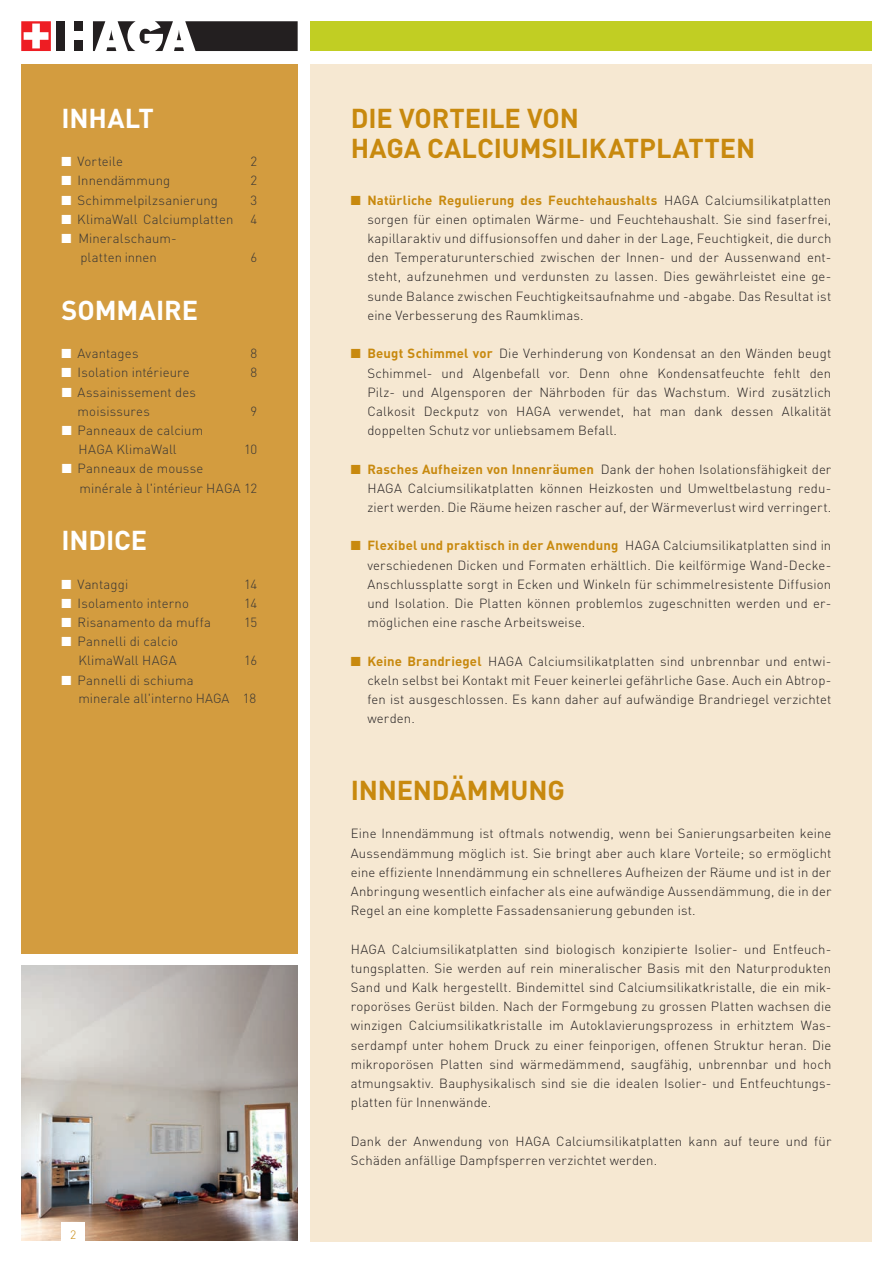
<style>
.page{position:relative;width:893px;height:1263px;background:#fff}
.page>*{position:absolute;margin:0;border:0;box-sizing:border-box;transform-origin:0 0}
.t1{font:700 27px/30px "DIN";letter-spacing:-.005em;color:#c8890e}
.t2{font:700 27px "DIN";letter-spacing:-.005em;color:#fff}
.t3{font:300 13.2px/19.2px "DIN";letter-spacing:.01em;color:#231f20;text-align:justify}
.t4{font:300 13.2px/19.2px "DIN";letter-spacing:.01em;color:#373535}
.t5{font:300 12px "DIN";color:#c8890e}
.s1{color:#fff}
.s2{color:#c8890e}
.s3{font-weight:700;color:#c8890e}
</style>
<div class="page">
<div style="left:310px;top:21px;width:562px;height:30px;background:#c1ce23"></div>
<svg style="left:21px;top:21px;width:30px;height:30px"></svg>
<div style="left:56px;top:21px;width:9px;height:30px;background:#231f20"></div>
<div style="left:75px;top:21px;width:8px;height:10px;background:#231f20"></div>
<div style="left:75px;top:41px;width:8px;height:10px;background:#231f20"></div>
<svg style="left:93px;top:21px;width:205px;height:30px"></svg>
<div style="left:21px;top:64px;width:277px;height:890px;background:#d39c3f"></div>
<div style="left:310px;top:64px;width:562px;height:1178px;background:#f6e8d2"></div>
<img style="left:21px;top:965px;width:277px;height:275px">
<div style="left:62px;top:1222px;width:23px;height:39px;background:#fff"></div>
<h1 class="t2" style="left:62px;top:100px;width:94px">INHALT</h1>
<p class="t4" style="left:62px;top:152px;width:63px"><span class="s1">■</span> Vorteile</p>
<p class="t4" style="left:250px;top:152px;width:8px">2</p>
<p class="t4" style="left:62px;top:171px;width:110px"><span class="s1">■</span> Innendämmung</p>
<p class="t4" style="left:250px;top:171px;width:8px">2</p>
<p class="t4" style="left:62px;top:190px;width:158px"><span class="s1">■</span> Schimmelpilzsanierung</p>
<p class="t4" style="left:250px;top:190px;width:8px">3</p>
<p class="t4" style="left:62px;top:209px;width:173px"><span class="s1">■</span> KlimaWall Calciumplatten</p>
<p class="t4" style="left:250px;top:209px;width:8px">4</p>
<p class="t4" style="left:62px;top:228px;width:117px;text-align:center"><span class="s1">■</span> Mineralschaum&shy;platten innen</p>
<p class="t4" style="left:250px;top:248px;width:8px">6</p>
<h1 class="t2" style="left:62px;top:292px;width:138px">SOMMAIRE</h1>
<p class="t4" style="left:62px;top:344px;width:78px"><span class="s1">■</span> Avantages</p>
<p class="t4" style="left:250px;top:344px;width:8px">8</p>
<p class="t4" style="left:62px;top:363px;width:130px"><span class="s1">■</span> Isolation intérieure</p>
<p class="t4" style="left:251px;top:363px;width:8px">8</p>
<p class="t4" style="left:78px;top:382px;width:120px;text-indent:-16px"><span class="s1">■</span> Assainissement des moisissures</p>
<p class="t4" style="left:250px;top:401px;width:8px">9</p>
<p class="t4" style="left:79px;top:420px;width:126px;text-indent:-17px"><span class="s1">■</span> Panneaux de calcium<br>HAGA KlimaWall</p>
<p class="t4" style="left:244px;top:440px;width:15px">10</p>
<p class="t4" style="left:79px;top:459px;width:179px;text-indent:-18px"><span class="s1">■</span> Panneaux de mousse minérale à l'intérieur HAGA 12</p>
<h1 class="t2" style="left:62px;top:523px;width:87px">INDICE</h1>
<p class="t4" style="left:62px;top:574px;width:68px"><span class="s1">■</span> Vantaggi</p>
<p class="t4" style="left:244px;top:574px;width:15px">14</p>
<p class="t4" style="left:62px;top:593px;width:129px"><span class="s1">■</span> Isolamento interno</p>
<p class="t4" style="left:244px;top:593px;width:15px">14</p>
<p class="t4" style="left:62px;top:612px;width:151px"><span class="s1">■</span> Risanamento da muffa</p>
<p class="t4" style="left:244px;top:612px;width:15px">15</p>
<p class="t4" style="left:62px;top:632px;width:118px;text-align:right"><span class="s1">■</span> Pannelli di calcio<br>KlimaWall HAGA</p>
<p class="t4" style="left:244px;top:651px;width:15px">16</p>
<p class="t4" style="left:78px;top:670px;width:179px;line-height:18.5px;text-indent:-17px"><span class="s1">■</span> Pannelli di schiuma<br>minerale all'interno HAGA 18</p>
<p class="t5" style="left:70px;top:1227px;width:8px">2</p>
<h1 class="t1" style="left:351px;top:102px;width:406px">DIE VORTEILE VON<br>HAGA CALCIUMSILIKATPLATTEN</h1>
<p class="t3" style="left:367px;top:190px;width:465px;text-indent:-17px"><span class="s2">■</span> <span class="s3">Natürliche Regulierung des Feuchtehaushalts</span> HAGA Calciumsilikatplatten sorgen für einen optimalen Wärme- und Feuchtehaushalt. Sie sind faserfrei, kapillaraktiv und diffusionsoffen und daher in der Lage, Feuchtigkeit, die durch den Temperaturunterschied zwischen der Innen- und der Aussenwand ent&shy;steht, aufzunehmen und verdunsten zu lassen. Dies gewährleistet eine ge&shy;sunde Balance zwischen Feuchtigkeitsaufnahme und -abgabe. Das Resultat ist eine Verbesserung des Raumklimas.</p>
<p class="t3" style="left:367px;top:344px;width:465px;text-indent:-17px"><span class="s2">■</span> <span class="s3">Beugt Schimmel vor</span> Die Verhinderung von Kondensat an den Wänden beugt Schimmel- und Algenbefall vor. Denn ohne Kondensatfeuchte fehlt den Pilz- und Algensporen der Nährboden für das Wachstum. Wird zusätzlich Calkosit Deckputz von HAGA verwendet, hat man dank dessen Alkalität doppelten Schutz vor unliebsamem Befall.</p>
<p class="t3" style="left:367px;top:459px;width:465px;text-indent:-17px"><span class="s2">■</span> <span class="s3">Rasches Aufheizen von Innenräumen</span> Dank der hohen Isolationsfähigkeit der HAGA Calciumsilikatplatten können Heizkosten und Umweltbelastung redu&shy;ziert werden. Die Räume heizen rascher auf, der Wärmeverlust wird verringert.</p>
<p class="t3" style="left:367px;top:536px;width:465px;text-indent:-17px"><span class="s2">■</span> <span class="s3">Flexibel und praktisch in der Anwendung</span> HAGA Calciumsilikatplatten sind in verschiedenen Dicken und Formaten erhältlich. Die keilförmige Wand-Decke-Anschlussplatte sorgt in Ecken und Winkeln für schimmelresistente Diffusion und Isolation. Die Platten können problemlos zugeschnitten werden und er&shy;möglichen eine rasche Arbeitsweise.</p>
<p class="t3" style="left:367px;top:651px;width:465px;text-indent:-17px"><span class="s2">■</span> <span class="s3">Keine Brandriegel</span> HAGA Calciumsilikatplatten sind unbrennbar und entwi&shy;ckeln selbst bei Kontakt mit Feuer keinerlei gefährliche Gase. Auch ein Abtrop&shy;fen ist ausgeschlossen. Es kann daher auf aufwändige Brandriegel verzichtet werden.</p>
<h1 class="t1" style="left:351px;top:774px;width:216px">INNENDÄMMUNG</h1>
<p class="t3" style="left:351px;top:824px;width:482px">Eine Innendämmung ist oftmals notwendig, wenn bei Sanierungsarbeiten keine Aussendämmung möglich ist. Sie bringt aber auch klare Vorteile; so ermöglicht eine effiziente Innendämmung ein schnelleres Aufheizen der Räume und ist in der Anbringung wesentlich einfacher als eine aufwändige Aussendämmung, die in der Regel an eine komplette Fassadensanierung gebunden ist.</p>
<p class="t3" style="left:351px;top:939px;width:482px">HAGA Calciumsilikatplatten sind biologisch konzipierte Isolier- und Entfeuch&shy;tungsplatten. Sie werden auf rein mineralischer Basis mit den Naturprodukten Sand und Kalk hergestellt. Bindemittel sind Calciumsilikatkristalle, die ein mik&shy;roporöses Gerüst bilden. Nach der Formgebung zu grossen Platten wachsen die winzigen Calciumsilikatkristalle im Autoklavierungsprozess in erhitztem Was&shy;serdampf unter hohem Druck zu einer feinporigen, offenen Struktur heran. Die mikroporösen Platten sind wärmedämmend, saugfähig, unbrennbar und hoch atmungsaktiv. Bauphysikalisch sind sie die idealen Isolier- und Entfeuchtungs&shy;platten für Innenwände.</p>
<p class="t3" style="left:351px;top:1131px;width:482px">Dank der Anwendung von HAGA Calciumsilikatplatten kann auf teure und für<br>Schäden anfällige Dampfsperren verzichtet werden.</p>
</div>
